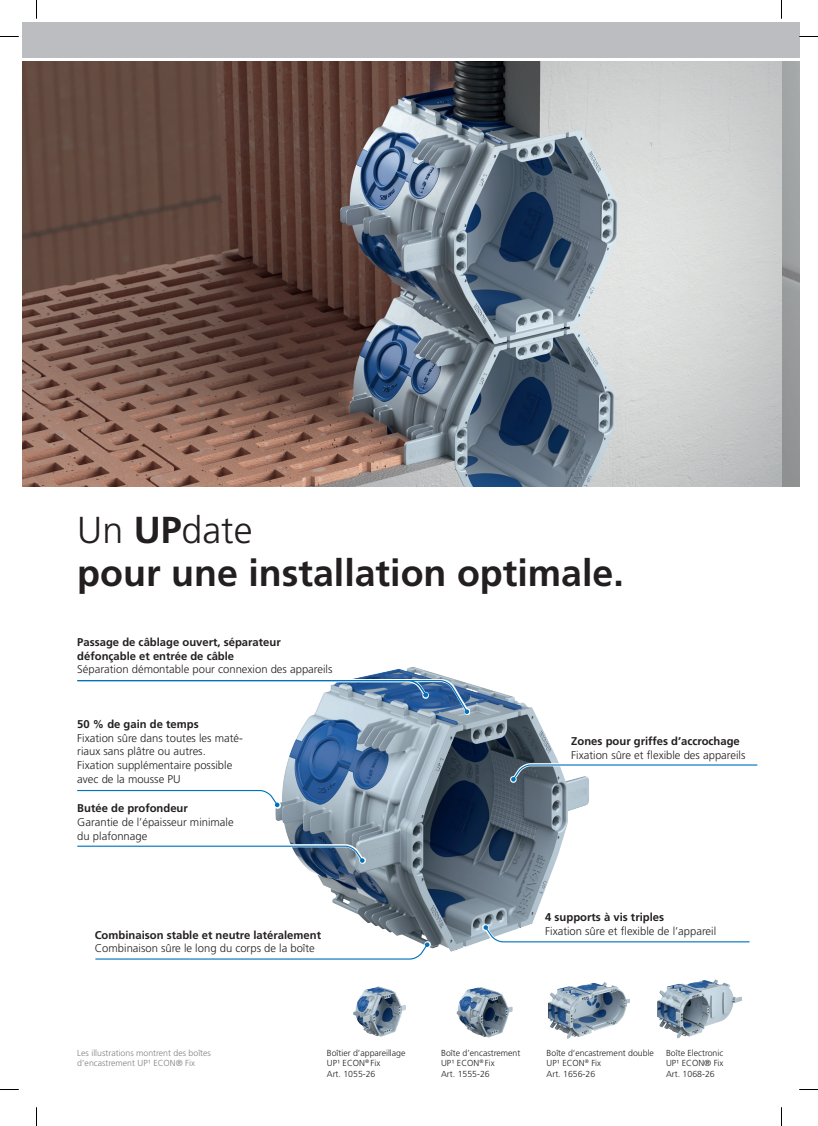
<style>
.page{position:relative;width:818px;height:1126px;background:#fff}
.page>*{position:absolute;margin:0;border:0;box-sizing:border-box;transform-origin:0 0}
.t1{font:700 37.5px/43.1px "Frutiger LT Std";color:#231f20}
.t2{font:300 11.25px/13.6px "Frutiger LT Std";color:#231f20}
.t3{font:700 11.25px/13.6px "Frutiger LT Std";color:#231f20}
.t4{font:300 8.75px/10.5px "Frutiger LT Std";color:#231f20}
.t5{font:300 8.75px/10.5px "Frutiger LT Std";color:#808285}
.s1{font-weight:300}
</style>
<div class="page">
<img style="left:22px;top:61px;width:776px;height:425px">
<img style="left:275px;top:667px;width:314px;height:285px">
<img style="left:456px;top:987px;width:56px;height:51px">
<img style="left:353px;top:986px;width:52px;height:51px">
<img style="left:657px;top:979px;width:85px;height:60px">
<img style="left:548px;top:982px;width:82px;height:57px">
<div style="left:22px;top:22px;width:776px;height:36px;background:#bcbdc0"></div>
<div style="left:76px;top:788px;width:204px;height:20px;background:#f8fbfd"></div>
<svg style="left:77px;top:790px;width:202px;height:17px"></svg>
<svg style="left:275px;top:679px;width:195px;height:36px"></svg>
<svg style="left:510px;top:763px;width:79px;height:19px"></svg>
<svg style="left:511px;top:763px;width:247px;height:18px"></svg>
<svg style="left:275px;top:844px;width:90px;height:19px"></svg>
<svg style="left:77px;top:845px;width:287px;height:17px"></svg>
<div style="left:94px;top:941px;width:336px;height:19px;background:#fff"></div>
<svg style="left:95px;top:942px;width:334px;height:18px"></svg>
<svg style="left:482px;top:924px;width:268px;height:19px"></svg>
<svg style="left:483px;top:925px;width:267px;height:17px"></svg>
<svg style="left:77px;top:679px;width:392px;height:35px"></svg>
<svg style="left:0;top:36px;width:19px;height:1px"></svg>
<svg style="left:798px;top:36px;width:19px;height:1px"></svg>
<svg style="left:0;top:1089px;width:19px;height:1px"></svg>
<svg style="left:799px;top:1089px;width:18px;height:1px"></svg>
<svg style="left:36px;top:0;width:1px;height:19px"></svg>
<svg style="left:36px;top:1107px;width:1px;height:18px"></svg>
<h1 class="t1" style="left:77px;top:509px;width:547px"><span class="s1">Un</span> UP<span class="s1">date<br></span>pour une installation optimale.</h1>
<p class="t3" style="left:77px;top:635px;width:205px">Passage de câblage ouvert, séparateur défonçable et entrée de câble</p>
<p class="t2" style="left:77px;top:662px;width:256px">Séparation démontable pour connexion des appareils</p>
<p class="t3" style="left:77px;top:717px;width:123px">50 % de gain de temps</p>
<p class="t2" style="left:77px;top:731px;width:167px">Fixation sûre dans toutes les maté&shy;riaux sans plâtre ou autres.<br>Fixation supplémentaire possible avec de la mousse PU</p>
<p class="t3" style="left:77px;top:801px;width:112px">Butée de profondeur</p>
<p class="t2" style="left:77px;top:815px;width:158px">Garantie de l’épaisseur minimale du plafonnage</p>
<p class="t3" style="left:95px;top:927px;width:228px">Combinaison stable et neutre latéralement</p>
<p class="t2" style="left:95px;top:941px;width:221px">Combinaison sûre le long du corps de la boîte</p>
<p class="t3" style="left:571px;top:734px;width:170px">Zones pour griffes d’accrochage</p>
<p class="t2" style="left:571px;top:748px;width:175px">Fixation sûre et flexible des appareils</p>
<p class="t3" style="left:545px;top:910px;width:120px">4 supports à vis triples</p>
<p class="t2" style="left:545px;top:924px;width:172px">Fixation sûre et flexible de l’appareil</p>
<p class="t5" style="left:77px;top:1047px;width:135px">Les illustrations montrent des boîtes d’encastrement UP¹ ECON® Fix</p>
<p class="t4" style="left:326px;top:1047px;width:80px">Boîtier d’appareillage<br>UP¹ ECON<sup>®</sup> Fix<br>Art. 1055-26</p>
<p class="t4" style="left:546px;top:1047px;width:109px">Boîte d‘encastrement double<br>UP¹ ECON<sup>®</sup> Fix<br>Art. 1656-26</p>
<p class="t4" style="left:665px;top:1047px;width:59px;text-align:justify">Boîte Electronic UP¹ ECON® Fix Art. 1068-26</p>
<p class="t4" style="left:441px;top:1047px;width:81px">Boîte d’encastrement<br>UP¹ ECON<sup>®</sup> Fix<br>Art. 1555-26</p>
</div>
